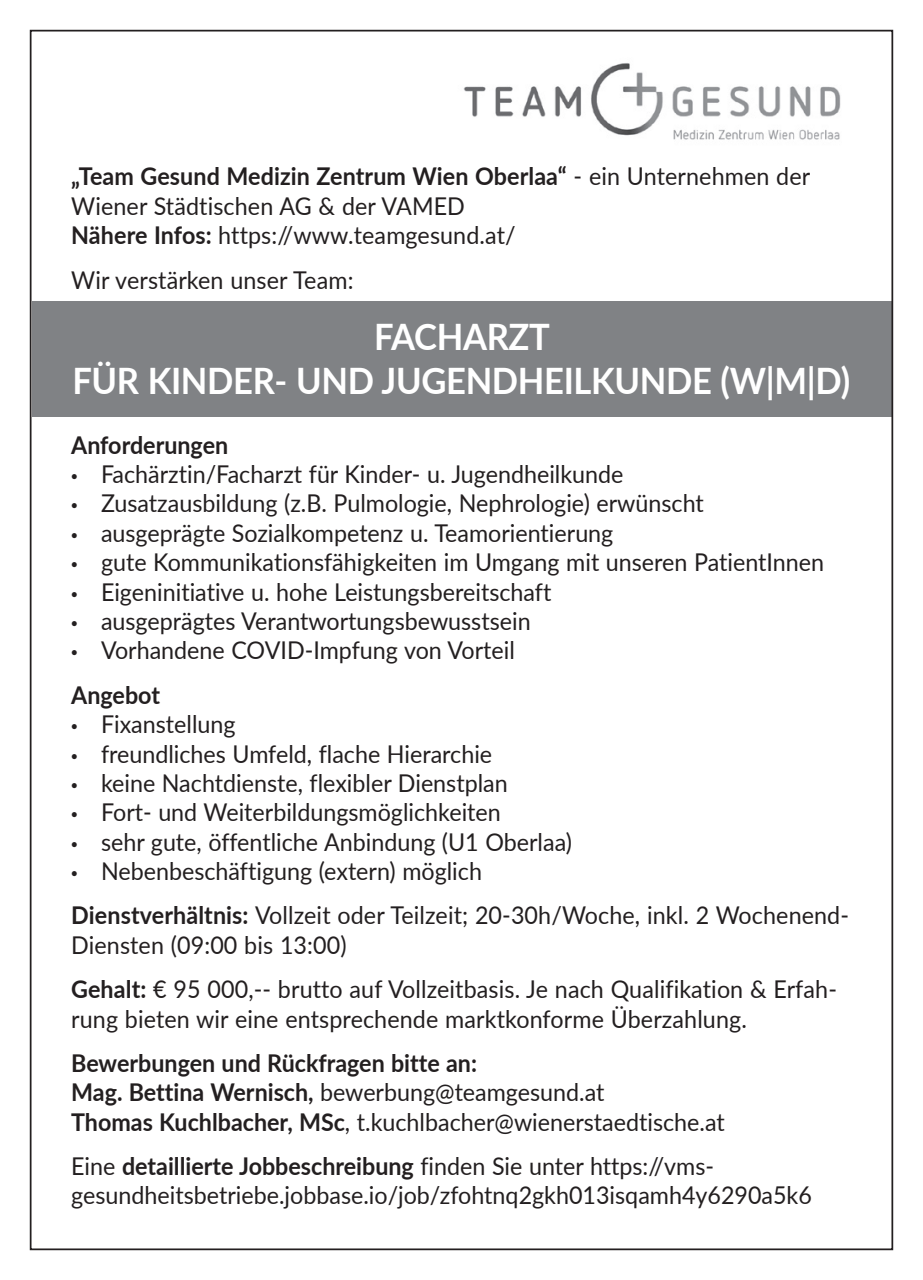
<style>
.page{position:relative;width:923px;height:1280px;background:#fff}
.page>*{position:absolute;margin:0;border:0;box-sizing:border-box;transform-origin:0 0}
.t1{font:700 36.4px/44.1px "Lato";letter-spacing:-.01em;color:#fff;text-align:center;scale:.95 1}
.t2{font:24.5px/29.4px "Lato";color:#231f20;scale:.95 1}
.t3{font:700 24.5px/29.4px "Lato";color:#231f20;scale:.95 1}
.s1{font-weight:700}
.s2{font-family:"Myriad Pro"}
.s3{font-weight:400}
</style>
<div class="page">
<div style="left:32px;top:301px;width:859px;height:115px;background:#808285"></div>
<img style="left:463px;top:63px;width:378px;height:77px">
<p class="t2" style="left:71px;top:161px;width:779px"><span class="s1">„Team Gesund Medizin Zentrum Wien Oberlaa“</span> - ein Unternehmen der<br>Wiener Städtischen AG &amp; der VAMED<br><span class="s1">Nähere Infos:</span> https://www.teamgesund.at/</p>
<p class="t2" style="left:71px;top:264px;width:299px">Wir verstärken unser Team:</p>
<h1 class="t1" style="left:72px;top:313px;width:820px">FACHARZT<br>FÜR KINDER- UND JUGENDHEILKUNDE (W|M|D)</h1>
<p class="t3" style="left:71px;top:429px;width:167px">Anforderungen</p>
<p class="t2" style="left:71px;top:458px;width:583px"><span class="s2">•</span> Fachärztin/Facharzt für Kinder- u. Jugendheilkunde</p>
<p class="t2" style="left:71px;top:488px;width:667px"><span class="s2">•</span> Zusatzausbildung (z.B. Pulmologie, Nephrologie) erwünscht</p>
<p class="t2" style="left:71px;top:517px;width:572px"><span class="s2">•</span> ausgeprägte Sozialkompetenz u. Teamorientierung</p>
<p class="t2" style="left:71px;top:547px;width:794px"><span class="s2">•</span> gute Kommunikationsfähigkeiten im Umgang mit unseren PatientInnen</p>
<p class="t2" style="left:71px;top:576px;width:507px"><span class="s2">•</span> Eigeninitiative u. hohe Leistungsbereitschaft</p>
<p class="t2" style="left:71px;top:605px;width:485px"><span class="s2">•</span> ausgeprägtes Verantwortungsbewusstsein</p>
<p class="t2" style="left:71px;top:627px;width:468px;line-height:44.1px"><span class="s2">•</span> Vorhandene COVID-Impfung von Vorteil<br><span class="s1">Angebot</span></p>
<p class="t2" style="left:71px;top:708px;width:174px"><span class="s2">•</span> Fixanstellung</p>
<p class="t2" style="left:71px;top:738px;width:445px"><span class="s2">•</span> freundliches Umfeld, flache Hierarchie</p>
<p class="t2" style="left:71px;top:767px;width:461px"><span class="s2">•</span> keine Nachtdienste, flexibler Dienstplan</p>
<p class="t2" style="left:71px;top:797px;width:454px"><span class="s2">•</span> Fort- und Weiterbildungsmöglichkeiten</p>
<p class="t2" style="left:71px;top:826px;width:529px"><span class="s2">•</span> sehr gute, öffentliche Anbindung (U1 Oberlaa)</p>
<p class="t2" style="left:71px;top:848px;width:820px;line-height:44.1px"><span class="s2">•</span> Nebenbeschäftigung (extern) möglich<br><span class="s1">Dienstverhältnis:</span> Vollzeit oder Teilzeit; 20-30h/Woche, inkl. 2 Wochenend-</p>
<p class="t2" style="left:71px;top:922px;width:807px;line-height:44.1px">Diensten (09:00 bis 13:00)<br><span class="s1">Gehalt:</span> € 95 000,-- brutto auf Vollzeitbasis. Je nach Qualifikation &amp; Erfah-</p>
<p class="t2" style="left:71px;top:1003px;width:712px">rung bieten wir eine entsprechende marktkonforme Überzahlung.</p>
<p class="t3" style="left:71px;top:1047px;width:689px">Bewerbungen und Rückfragen bitte an:<br>Mag. Bettina Wernisch, <span class="s3">bewerbung@teamgesund.at<br></span>Thomas Kuchlbacher, MSc<span class="s3">, t.kuchlbacher@wienerstaedtische.at</span></p>
<p class="t2" style="left:71px;top:1150px;width:781px">Eine <span class="s1">detaillierte Jobbeschreibung</span> finden Sie unter https://vms&shy;gesundheitsbetriebe.jobbase.io/job/zfohtnq2gkh013isqamh4y6290a5k6</p>
</div>
